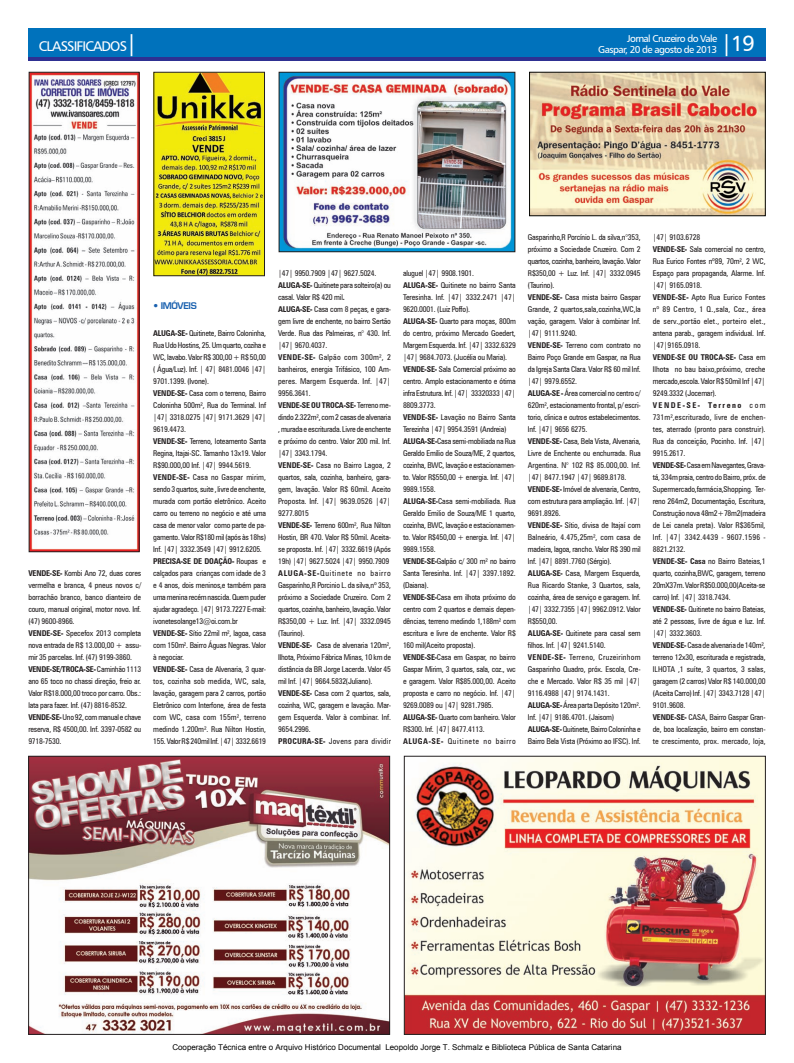
<style>
.page{position:relative;width:794px;height:1063px;background:#fff}
.page>*{position:absolute;margin:0;border:0;box-sizing:border-box;transform-origin:0 0}
.t1{font:22px "Humanist 777 BT Roman B";color:#fff}
.t2{font:14px "Humanist 777 BT Roman B";letter-spacing:-.06em;color:#fff}
.t3{font:10px "Humanist 777 BT Roman B";letter-spacing:-.06em;color:#fff}
.t4{font:9px "Square 721 Dm Normal";letter-spacing:-.04em;color:#1a61af}
.t5{font:condensed 8px/12px "Zurich BT";letter-spacing:-.025em;color:#231f20}
.t6{font:8px "Arial";color:#000}
.s1{font-size:22px}
.s2{font-weight:700}
</style>
<div class="page">
<div style="left:28px;top:28px;width:737px;height:29px;background:#0072bc"></div>
<hr style="left:28px;top:57px;width:737px;height:3px;background:#2e3092">
<img style="left:406px;top:758px;width:357px;height:275px">
<div style="left:404px;top:756px;width:361px;height:279px;border:1px solid #231f20"></div>
<img style="left:531px;top:74px;width:232px;height:140px">
<div style="left:529px;top:72px;width:236px;height:144px;border:1px solid #030401"></div>
<img style="left:30px;top:758px;width:358px;height:275px">
<div style="left:28px;top:756px;width:362px;height:279px;border:1px solid #231f20"></div>
<img style="left:31px;top:74px;width:106px;height:476px">
<img style="left:281px;top:74px;width:232px;height:176px">
<div style="left:279px;top:72px;width:236px;height:180px;border:1px solid #231f20"></div>
<img style="left:156px;top:74px;width:107px;height:200px">
<div style="left:154px;top:72px;width:111px;height:204px;border:1px solid #231f20"></div>
<h2 class="t2" style="left:39px;top:37px;width:100px">CLASSIFICADOS<span class="s1">|</span></h2>
<p class="t3" style="left:598px;top:43px;width:120px">Gaspar, 20 de agosto de 2013</p>
<p class="t3" style="left:35px;top:33px;width:129px"><span class="s1">07|</span> Jornal Cruzeiro do Vale</p>
<h1 class="t1" style="left:721px;top:30px;width:35px">|19</h1>
<p class="t3" style="left:627px;top:32px;width:92px">Jornal Cruzeiro do Vale</p>
<p class="t5" style="left:28px;top:567px;width:114px"><span class="s2">VENDE-SE-</span> Kombi Ano 72, duas cores vermelha e branca, 4 pneus novos c/ borrachão branco, banco dianteiro de couro, manual original, motor novo. Inf. (47) 9600-8966.<br><span class="s2">VENDE-SE-</span> Specefox 2013 completa nova entrada de R$ 13.000,00 + assu&shy;mir 35 parcelas. Inf. (47) 9199-3860.<br><span class="s2">VENDE-SE/TROCA-SE-</span> Caminhão 1113 ano 65 toco no chassi direção, freio ar.<br>Valor R$18.000,00 troco por carro. Obs.: lata para fazer. Inf. (47) 8816-8532.<br><span class="s2">VENDE-SE-</span> Uno 92, com manual e chave reserva, R$ 4500,00. Inf. 3397-0582 ou 9718-7530.</p>
<p class="t4" style="left:154px;top:301px;width:45px">• IMÓVEIS</p>
<p class="t5" style="left:153px;top:327px;width:114px"><span class="s2">ALUGA-SE-</span> Quitinete, Bairro Coloninha, Rua Udo Hostins, 25. Um quarto, coziha e WC, lavabo. Valor R$ 300,00 + R$ 50,00 ( Água/Luz). Inf. | 47| 8481.0046 |47| 9701.1399. (Ivone).<br><span class="s2">VENDE-SE-</span> Casa com o terreno, Bairro Coloninha 500m², Rua do Terminal. Inf |47| 3318.0275 |47| 9171.3629 |47| 9619.4473.<br><span class="s2">VENDE-SE-</span> Terreno, loteamento Santa Regina, Itajai-SC. Tamanho 13x19. Valor R$90.000,00 Inf. |47| 9944.5619.<br><span class="s2">VENDE-SE-</span> Casa no Gaspar mirim, sendo 3 quartos, suite , livre de enchente, murada com portão eletrônico. Aceito carro ou terreno no negócio e até uma casa de menor valor como parte de pa&shy;gamento. Valor R$180 mil (após às 18hs)<br>Inf. |47| 3332.3549 |47| 9912.6205.<br><span class="s2">PRECISA-SE DE DOAÇÃO-</span> Roupas e calçados para crianças com idade de 3 e 4 anos, dois meninos,e também para uma menina recém nascida. Quem puder ajudar agradeço. |47| 9173.7227 E-mail: ivonetesolange13@oi.com.br <span class="s2">VENDE-SE-</span> Sítio 22mil m², lagoa, casa com 150m². Bairro Águas Negras. Valor à negociar.<br><span class="s2">VENDE-SE-</span> Casa de Alvenaria, 3 quar&shy;tos, cozinha sob medida, WC, sala, lavação, garagem para 2 carros, portão Eletrônico com Interfone, área de festa com WC, casa com 155m², terreno medindo 1.200m². Rua Nilton Hostin, 155. Valor R$ 240mil Inf. |47| 3332.6619</p>
<p class="t5" style="left:278px;top:267px;width:114px">|47| 9950.7909 |47| 9627.5024.<br><span class="s2">ALUGA-SE-</span> Quitinete para solteiro(a) ou casal. Valor R$ 420 mil<span class="s2">.<br>ALUGA-SE-</span> Casa com 8 peças, e gara&shy;gem livre de enchente, no bairro Sertão<br>Verde. Rua das Palmeiras, n° 430. Inf. |47| 9670.4037.<br><span class="s2">VENDE-SE-</span> Galpão com 300m², 2 banheiros, energia Trifásico, 100 Am&shy;peres. Margem Esquerda. Inf. |47|<br>9956.3641.<br><span class="s2">VENDE-SE OU TROCA-SE-</span> Terreno me&shy;dindo 2.322m², com 2 casas de alvenaria , murada e escriturada. Livre de enchente e próximo do centro. Valor 200 mil. Inf. |47| 3343.1794.<br><span class="s2">VENDE-SE-</span> Casa no Bairro Lagoa, 2 quartos, sala, cozinha, banheiro, gara&shy;gem, lavação. Valor R$ 60mil. Aceito<br>Proposta. Inf. |47| 9639.0526 |47|<br>9277.8015<br><span class="s2">VENDE-SE-</span> Terreno 600m², Rua Nilton<br>Hostin, BR 470. Valor R$ 50mil. Aceita&shy;se proposta. Inf. |47| 3332.6619 (Após<br>19h) |47| 9627.5024 |47| 9950.7909<br><span class="s2">ALUGA-SE-</span>Quitinete no bairro<br>Gasparinho,R Porcinio L. da silva,nº 353, próximo a Sociedade Cruzeiro. Com 2 quartos, cozinha, banheiro, lavação. Valor<br>R$350,00 + Luz. Inf. |47| 3332.0945 (Taurino).<br><span class="s2">VENDE-SE-</span> Casa de alvenaria 120m²,<br>Ilhota, Próximo Fábrica Minas, 10 km de distância da BR Jorge Lacerda. Valor 45 mil Inf. |47| 9664.5832(Juliano).<br><span class="s2">VENDE-SE-</span> Casa com 2 quartos, sala, cozinha, WC, garagem e lavação. Mar&shy;gem Esquerda. Valor à combinar. Inf.<br>9654.2996.<br><span class="s2">PROCURA-SE-</span> Jovens para dividir</p>
<p class="t5" style="left:403px;top:267px;width:114px">aluguel |47| 9908.1901.<br><span class="s2">ALUGA-SE-</span> Quitinete no bairro Santa Teresinha. Inf. |47| 3332.2471 |47| 9620.0001. (Luiz Poffo).<br><span class="s2">ALUGA-SE-</span> Quarto para moças, 800m do centro, próximo Mercado Goedert, Margem Esquerda. Inf. |47| 3332.6329 |47| 9684.7073. (Jucélia ou Maria).<br><span class="s2">VENDE-SE-</span> Sala Comercial próximo ao centro. Amplo estacionamento e ótima infra Estrutura. Inf. |47| 33320333 |47| 8809.3773.<br><span class="s2">VENDE-SE-</span> Lavação no Bairro Santa Terezinha |47| 9954.3591 (Andreia)<br><span class="s2">ALUGA-SE-</span>Casa semi-mobiliada na Rua Geraldo Emílio de Souza/ME, 2 quartos, cozinha, BWC, lavação e estacionamen&shy;to. Valor R$550,00 + energia. Inf. |47| 9989.1558.<br><span class="s2">ALUGA-SE-</span>Casa semi-mobiliada. Rua Geraldo Emilio de Souza/ME 1 quarto, cozinha, BWC, lavação e estacionamen&shy;to. Valor R$450,00 + energia. Inf. |47| 9989.1558.<br><span class="s2">VENDE-SE-</span>Galpão c/ 300 m² no bairro Santa Teresinha. Inf. |47| 3397.1892. (Daiana).<br><span class="s2">VENDE-SE-</span>Casa em ilhota próximo do centro com 2 quartos e demais depen&shy;dências, terreno medindo 1,188m² com escritura e livre de enchente. Valor R$ 160 mil(Aceito proposta).<br><span class="s2">VENDE-SE-</span>Casa em Gaspar, no bairro Gaspar Mirim, 3 quartos, sala, coz., wc e garagem. Valor R$85.000,00. Aceito proposta e carro no negócio. Inf. |47| 9269.0089 ou |47| 9281.7985.<br><span class="s2">ALUGA-SE-</span> Quarto com banheiro. Valor R$300. Inf. |47| 8477.4113.<br><span class="s2">ALUGA-SE-</span> Quitinete no bairro</p>
<p class="t5" style="left:528px;top:231px;width:114px">Gasparinho,R Porcínio L. da silva,n°353, próximo a Sociedade Cruzeiro. Com 2 quartos, cozinha, banheiro, lavação. Valor R$350,00 + Luz. Inf. |47| 3332.0945 (Taurino).<br><span class="s2">VENDE-SE-</span> Casa mista bairro Gaspar Grande, 2 quartos,sala,cozinha,WC,la vação, garagem. Valor à combinar Inf. |47| 9111.9240.<br><span class="s2">VENDE-SE-</span> Terreno com contrato no Bairro Poço Grande em Gaspar, na Rua da Igreja Santa Clara. Valor R$ 60 mil Inf. |47| 9979.6552.<br><span class="s2">ALUGA-SE -</span> Área comercial no centro c/ 620m², estacionamento frontal, p/ escri&shy;torio, clinica e outros estabelecimentos.<br>Inf. |47| 9656 6275.<br><span class="s2">VENDE-SE-</span> Casa, Bela Vista, Alvenaria, Livre de Enchente ou enchurrada. Rua Argentina. N° 102 R$ 85.000,00. Inf. |47| 8477.1947 |47| 9689.8178.<br><span class="s2">VENDE-SE-</span> Imóvel de alvenaria, Centro, com estrutura para ampliação. Inf. |47| 9691.8926.<br><span class="s2">VENDE-SE-</span> Sítio, divisa de Itajaí com Balneário, 4.475,25m², com casa de madeira, lagoa, rancho. Valor R$ 390 mil Inf. |47| 8891.7760 (Sérgio).<br><span class="s2">ALUGA-SE-</span> Casa, Margem Esquerda, Rua Ricardo Stanke, 3 Quartos, sala, cozinha, área de serviço e garagem. Inf. |47| 3332.7355 |47| 9962.0912. Valor R$550,00.<br><span class="s2">ALUGA-SE-</span> Quitinete para casal sem filhos. Inf. |47| 9241.5140.<br><span class="s2">VENDE-SE-</span> Terreno, Cruzeirinhom Gasparinho Quadro, próx. Escola, Cre&shy;che e Mercado. Valor R$ 35 mil |47| 9116.4988 |47| 9174.1431.<br><span class="s2">ALUGA-SE-</span> Área parta Depósito 120m².<br>Inf. |47| 9186.4701. (Jaisom)<br><span class="s2">ALUGA-SE-</span> Quitinete, Bairro Coloninha e Bairro Bela Vista (Próximo ao IFSC). Inf.</p>
<p class="t5" style="left:653px;top:231px;width:114px">|47| 9103.6728<br><span class="s2">VENDE-SE-</span> Sala comercial no centro, Rua Eurico Fontes nº89, 70m², 2 WC, Espaço para propaganda, Alarme. Inf. |47| 9165.0918.<br><span class="s2">VENDE-SE-</span> Apto Rua Eurico Fontes nº 89 Centro, 1 Q.,sala, Coz., área de serv.,portão elet., porteiro elet., antena parab., garagem individual. Inf. |47|9165.0918.<br><span class="s2">VENDE-SE OU TROCA-SE-</span> Casa em Ilhota no bau baixo,próximo, creche mercado,escola. Valor R$ 50mil Inf |47| 9249.3332 (Jocemar).<br><span class="s2">VENDE-SE- Terreno</span> com 731m²,escriturado, livre de enchen&shy;tes, aterrado (pronto para construir).<br>Rua da conceição, Pocinho. Inf. |47| 9915.2617.<br><span class="s2">VENDE-SE-</span> Casa em Navegantes, Grava&shy;tá, 334m praia, centro do Bairro, próx. de Supermercado,farmácia,Shopping. Ter&shy;reno 264m2, Documentação, Escritura, Construção nova 48m2+78m2(madeira de Lei canela preta). Valor R$365mil, Inf. |47| 3342.4439 - 9607.1596 - 8821.2132.<br><span class="s2">VENDE-SE- Casa</span> no Bairro Bateias,1 quarto, cozinha,BWC, garagem, terreno 20mX37m. Valor R$50.000,00(Aceita-se carro) Inf. |47| 3318.7434.<br><span class="s2">VENDE-SE-</span> Quitinete no bairro Bateias, até 2 pessoas, livre de água e luz. Inf. |47| 3332.3603.<br><span class="s2">VENDE-SE-</span> Casa de alvenaria de 140m², terreno 12x30, escriturada e registrada, ILHOTA ,1 suíte, 3 quartos, 3 salas, garagem (2 carros) Valor R$ 140.000,00 (Aceita Carro) Inf. |47| 3343.7128 |47| 9101.9608.<br><span class="s2">VENDE-SE-</span> CASA, Bairro Gaspar Gran&shy;de, boa localização, bairro em constan&shy;te crescimento, prox. mercado, loja,</p>
<p class="t6" style="left:172px;top:1042px;width:451px">Cooperação Técnica entre o Arquivo Histórico Documental Leopoldo Jorge T. Schmalz e Biblioteca Pública de Santa Catarina</p>
</div>
